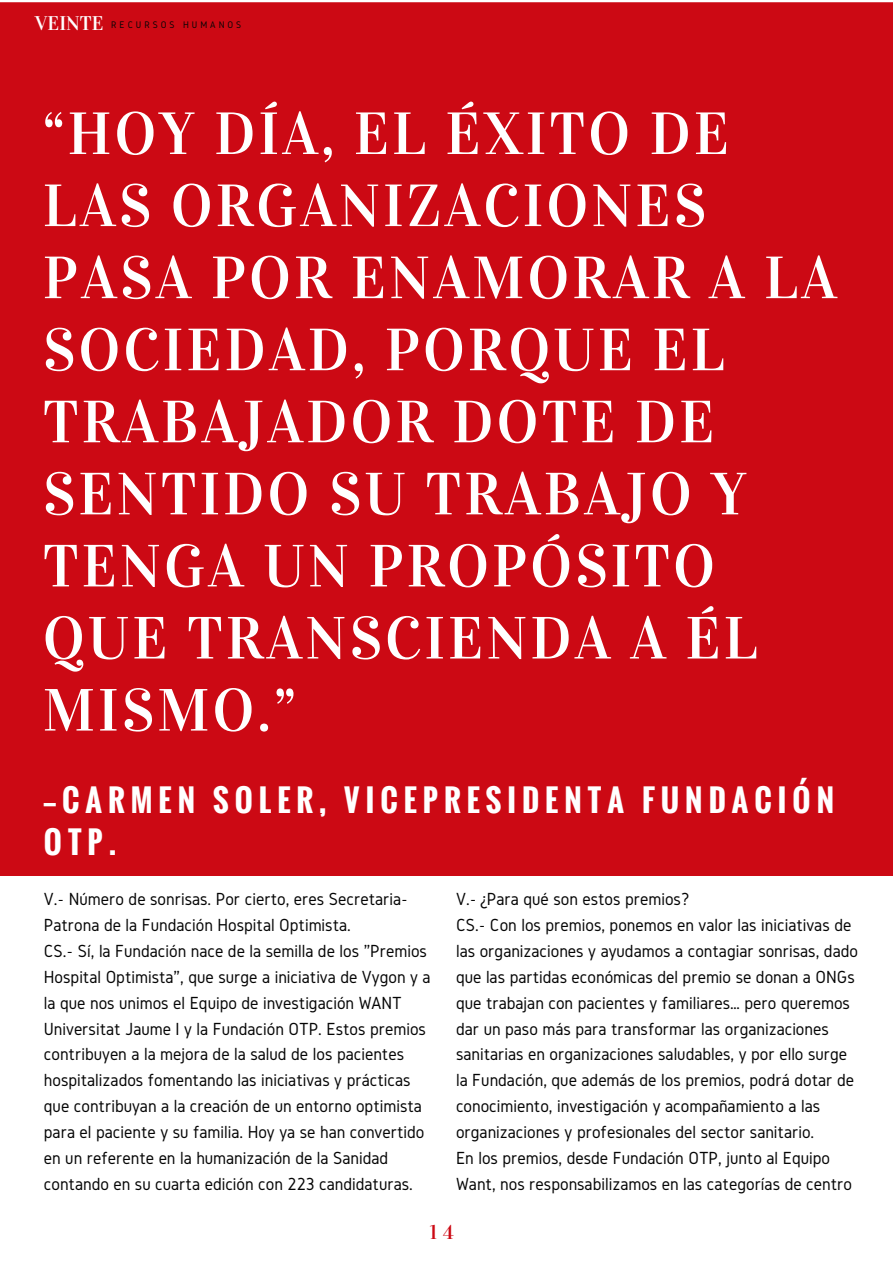
<style>
.page{position:relative;width:893px;height:1263px;background:#fff}
.page>*{position:absolute;margin:0;border:0;box-sizing:border-box;transform-origin:0 0}
.t1{font:59.55px/72px "Vidaloka";letter-spacing:.05em;color:#fff}
.t2{font:700 30.3px/41.7px "Oswald";letter-spacing:.2em;color:#fff}
.t3{font:19.8px "Vidaloka";color:#cc0914}
.t4{font:18.15px/26px "Gidole";color:#050505}
.t5{font:9.9px "Gidole";letter-spacing:.3em;color:#050505}
.s1{font-family:"Vidaloka";font-size:19.8px;color:#fff}
</style>
<div class="page">
<div style="left:0;top:2px;width:893px;height:874px;background:#cc0914"></div>
<p class="t5" style="left:35px;top:19px;width:208px"><span class="s1">VEINTE</span> RECURSOS HUMANOS</p>
<h1 class="t1" style="left:43px;top:98px;width:796px">“HOY DÍA, EL ÉXITO DE<br>LAS ORGANIZACIONES<br>PASA POR ENAMORAR A LA<br>SOCIEDAD, PORQUE EL<br>TRABAJADOR DOTE DE<br>SENTIDO SU TRABAJO Y<br>TENGA UN PROPÓSITO<br>QUE TRANSCIENDA A ÉL<br>MISMO.”</h1>
<h2 class="t2" style="left:44px;top:778px;width:792px">—CARMEN SOLER, VICEPRESIDENTA FUNDACIÓN<br>OTP.</h2>
<p class="t4" style="left:44px;top:886px;width:388px">V.- Número de sonrisas. Por cierto, eres Secretaria-Patrona de la Fundación Hospital Optimista.<br>CS.- Sí, la Fundación nace de la semilla de los "Premios Hospital Optimista", que surge a iniciativa de Vygon y a la que nos unimos el Equipo de investigación WANT Universitat Jaume I y la Fundación OTP. Estos premios contribuyen a la mejora de la salud de los pacientes hospitalizados fomentando las iniciativas y prácticas que contribuyan a la creación de un entorno optimista para el paciente y su familia. Hoy ya se han convertido en un referente en la humanización de la Sanidad contando en su cuarta edición con 223 candidaturas.</p>
<p class="t4" style="left:456px;top:886px;width:403px">V.- ¿Para qué son estos premios?<br>CS.- Con los premios, ponemos en valor las iniciativas de las organizaciones y ayudamos a contagiar sonrisas, dado que las partidas económicas del premio se donan a ONGs que trabajan con pacientes y familiares… pero queremos dar un paso más para transformar las organizaciones sanitarias en organizaciones saludables, y por ello surge la Fundación, que además de los premios, podrá dotar de conocimiento, investigación y acompañamiento a las organizaciones y profesionales del sector sanitario.<br>En los premios, desde Fundación OTP, junto al Equipo Want, nos responsabilizamos en las categorías de centro</p>
<p class="t3" style="left:430px;top:1220px;width:25px">1 4</p>
</div>
